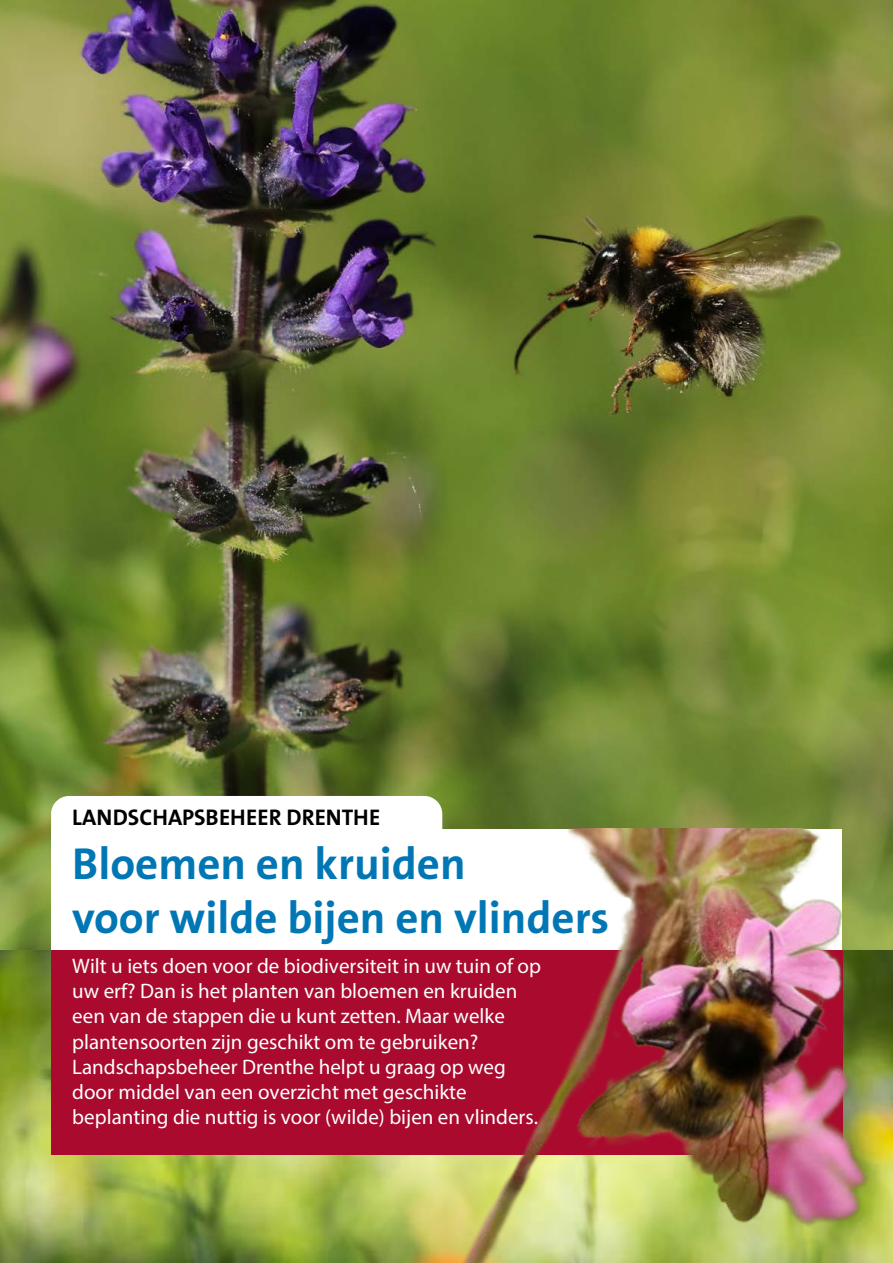
<style>
.page{position:relative;width:893px;height:1263px;background:#fff}
.page>*{position:absolute;margin:0;border:0;box-sizing:border-box;transform-origin:0 0}
.t1{font:700 45px/54px "The Sans B7";color:#0077b4}
.t2{font:700 22.8px "The Sans B7";color:#000}
.t3{font:21px/25.2px "Myriad Pro";color:#fff}
</style>
<div class="page">
<img style="left:0;top:0;width:893px;height:950px">
<div style="left:51px;top:829px;width:791px;height:121px;background:#fff"></div>
<div style="left:51px;top:796px;width:391px;height:49px;background:#fff;border-radius:18px"></div>
<img style="left:0;top:950px;width:412px;height:313px">
<div style="left:51px;top:950px;width:791px;height:204px;background:#a90a2e"></div>
<img style="left:412px;top:828px;width:481px;height:435px">
<p class="t2" style="left:72px;top:805px;width:310px">LANDSCHAPSBEHEER DRENTHE</p>
<h1 class="t1" style="left:72px;top:838px;width:539px">Bloemen en kruiden<br>voor wilde bijen en vlinders</h1>
<p class="t3" style="left:72px;top:953px;width:470px">Wilt u iets doen voor de biodiversiteit in uw tuin of op uw erf? Dan is het planten van bloemen en kruiden een van de stappen die u kunt zetten. Maar welke plantensoorten zijn geschikt om te gebruiken?<br>Landschapsbeheer Drenthe helpt u graag op weg door middel van een overzicht met geschikte beplanting die nuttig is voor (wilde) bijen en vlinders.</p>
</div>
